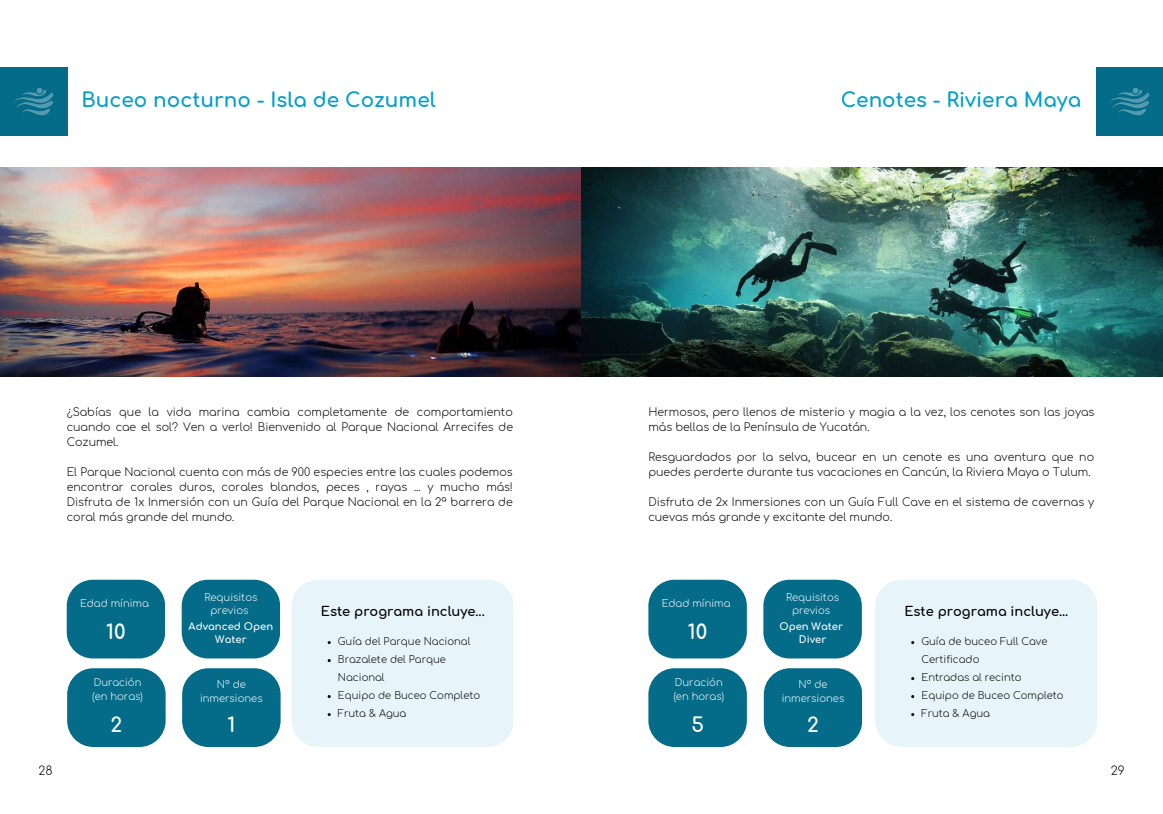
<style>
.page{position:relative;width:1163px;height:814px;background:#fff}
.page>*{position:absolute;margin:0;border:0;box-sizing:border-box;transform-origin:0 0}
.t1{font:700 20px "Comfortaa";color:#009fcc}
.t2{font:700 20px "Comfortaa";color:#fff}
.t3{font:700 13px "Comfortaa";color:#000}
.t4{font:300 12px "Comfortaa";color:#000}
.t5{font:300 11px/15px "Comfortaa";color:#000}
.t6{font:300 10px/18px "Comfortaa";color:#000}
.t7{font:300 10px/13.5px "Comfortaa";color:#fff;text-align:center}
.t8{font:700 10px/13.5px "Comfortaa";color:#fff;text-align:center}
</style>
<div class="page">
<img style="left:0;top:167px;width:1162px;height:210px">
<div style="left:0;top:67px;width:67px;height:68px;background:#046b89"></div>
<div style="left:1095px;top:67px;width:67px;height:68px;background:#046b89"></div>
<img style="left:14px;top:87px;width:40px;height:28px">
<img style="left:1110px;top:87px;width:39px;height:28px">
<div style="left:67px;top:580px;width:98px;height:78px;background:#046b89;border-radius:26px"></div>
<div style="left:648px;top:580px;width:98px;height:78px;background:#046b89;border-radius:26px"></div>
<div style="left:182px;top:668px;width:98px;height:79px;background:#046b89;border-radius:26px"></div>
<div style="left:763px;top:668px;width:98px;height:79px;background:#046b89;border-radius:26px"></div>
<div style="left:182px;top:580px;width:98px;height:78px;background:#046b89;border-radius:26px"></div>
<div style="left:763px;top:580px;width:98px;height:78px;background:#046b89;border-radius:26px"></div>
<div style="left:291px;top:580px;width:222px;height:167px;background:#e7f5fa;border-radius:26px"></div>
<div style="left:67px;top:668px;width:98px;height:79px;background:#046b89;border-radius:26px"></div>
<div style="left:648px;top:668px;width:98px;height:79px;background:#046b89;border-radius:26px"></div>
<div style="left:874px;top:580px;width:222px;height:167px;background:#e7f5fa;border-radius:26px"></div>
<h1 class="t1" style="left:81px;top:89px;width:356px">Buceo nocturno - Isla de Cozumel</h1>
<h1 class="t1" style="left:840px;top:89px;width:242px">Cenotes - Riviera Maya</h1>
<p class="t5" style="left:67px;top:405px;width:448px;text-align:justify">¿Sabías que la vida marina cambia completamente de comportamiento cuando cae el sol? Ven a verlo! Bienvenido al Parque Nacional Arrecifes de Cozumel.</p>
<p class="t5" style="left:67px;top:465px;width:447px;text-align:justify">El Parque Nacional cuenta con más de 900 especies entre las cuales podemos encontrar corales duros, corales blandos, peces , rayas ... y mucho más!<br>Disfruta de 1x Inmersión con un Guía del Parque Nacional en la 2ª barrera de coral más grande del mundo.</p>
<p class="t5" style="left:648px;top:405px;width:447px">Hermosos, pero llenos de misterio y magia a la vez, los cenotes son las joyas más bellas de la Península de Yucatán.</p>
<p class="t5" style="left:648px;top:450px;width:447px">Resguardados por la selva, bucear en un cenote es una aventura que no puedes perderte durante tus vacaciones en Cancún, la Riviera Maya o Tulum.</p>
<p class="t5" style="left:648px;top:495px;width:447px">Disfruta de 2x Inmersiones con un Guía Full Cave en el sistema de cavernas y cuevas más grande y excitante del mundo.</p>
<p class="t7" style="left:204px;top:590px;width:55px">Requisitos previos</p>
<p class="t7" style="left:785px;top:590px;width:55px">Requisitos previos</p>
<p class="t8" style="left:189px;top:620px;width:86px">Advanced Open<br>Water</p>
<p class="t8" style="left:779px;top:620px;width:65px">Open Water<br>Diver</p>
<p class="t7" style="left:80px;top:597px;width:70px">Edad mínima</p>
<p class="t7" style="left:661px;top:597px;width:70px">Edad mínima</p>
<h1 class="t2" style="left:106px;top:622px;width:21px">10</h1>
<h1 class="t2" style="left:687px;top:622px;width:21px">10</h1>
<p class="t3" style="left:321px;top:605px;width:165px">Este programa incluye...</p>
<p class="t6" style="left:338px;top:632px;width:144px">Guía del Parque Nacional<br>Brazalete del Parque<br>Nacional<br>Equipo de Buceo Completo<br>Fruta &amp; Agua</p>
<p class="t7" style="left:92px;top:676px;width:52px;text-align:left">Duración (en horas)</p>
<p class="t7" style="left:673px;top:676px;width:52px;text-align:left">Duración (en horas)</p>
<p class="t7" style="left:200px;top:678px;width:64px">Nº de inmersiones</p>
<p class="t7" style="left:781px;top:678px;width:64px">Nº de inmersiones</p>
<h1 class="t2" style="left:110px;top:714px;width:13px">2</h1>
<h1 class="t2" style="left:227px;top:714px;width:9px">1</h1>
<h1 class="t2" style="left:807px;top:714px;width:13px">2</h1>
<h1 class="t2" style="left:691px;top:714px;width:14px">5</h1>
<p class="t3" style="left:904px;top:605px;width:165px">Este programa incluye...</p>
<p class="t6" style="left:921px;top:632px;width:144px">Guía de buceo Full Cave<br>Certificado<br>Entradas al recinto<br>Equipo de Buceo Completo<br>Fruta &amp; Agua</p>
<p class="t4" style="left:39px;top:765px;width:16px">28</p>
<p class="t4" style="left:1110px;top:765px;width:15px">29</p>
</div>
